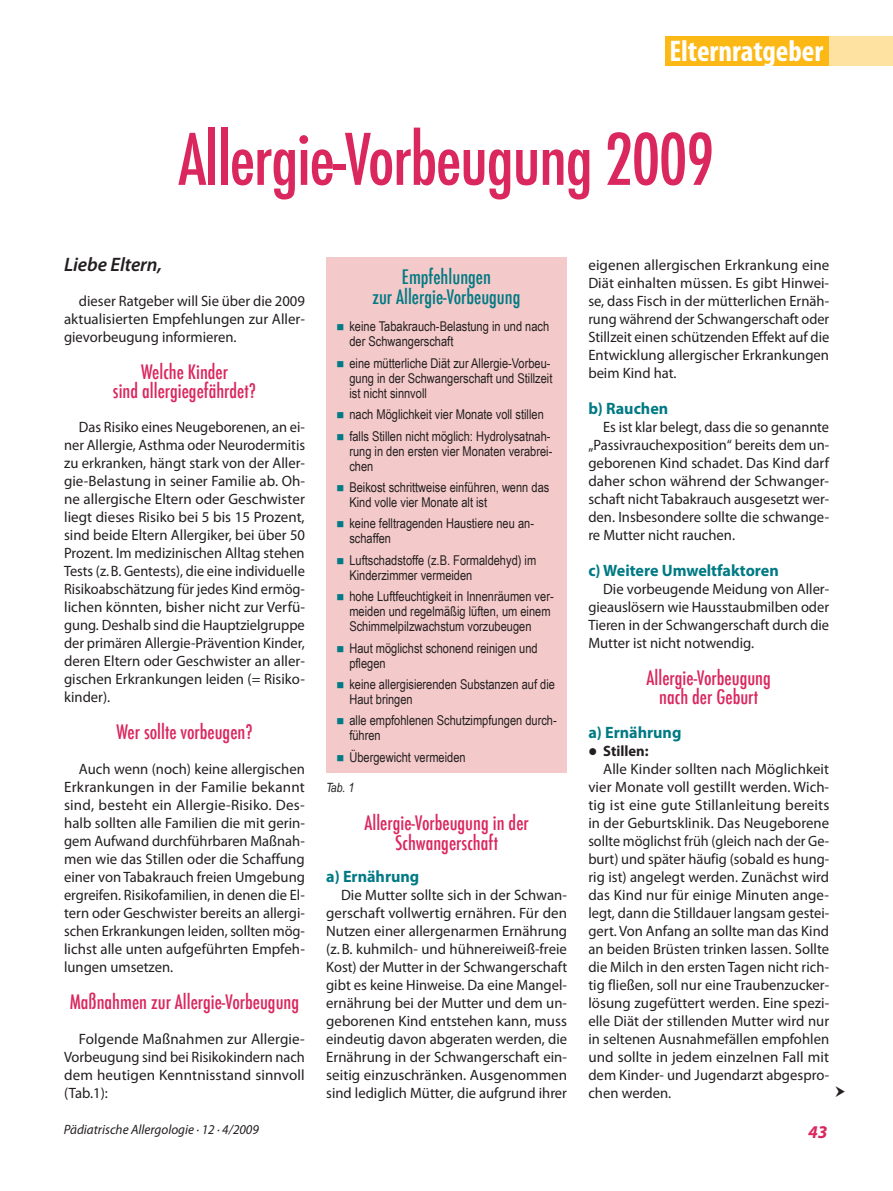
<style>
.page{position:relative;width:893px;height:1191px;background:#fff}
.page>*{position:absolute;margin:0;border:0;box-sizing:border-box;transform-origin:0 0}
.t1{font:500 condensed 69px "Futura";letter-spacing:-.02em;color:#da275e}
.t2{font:700 condensed 30px "Myriad Pro";color:#fff}
.t3{font:500 condensed 19.5px/19.5px "Futura";color:#da275e;text-align:center}
.t4{font:500 condensed 19.5px/19.5px "Futura";color:#007a84;text-align:center}
.t5{font:italic 600 19.5px "Myriad Pro";letter-spacing:-.005em;color:#231f20}
.t6{font:italic 700 18px "Myriad Pro";color:#da275e}
.t7{font:700 16.5px "Myriad Pro";color:#007a84}
.t8{font:15px/18px "Myriad Pro";letter-spacing:.005em;color:#231f20;text-align:justify}
.t9{font:15px/18px "Myriad Pro";letter-spacing:.005em;color:#231f20;text-align:justify;scale:.96 1}
.t10{font:15px "Myriad Pro";letter-spacing:.005em;color:#231f20;scale:.95 1}
.t11{font:700 15px "Myriad Pro";color:#231f20}
.t12{font:13.5px/15px "Arial Narrow";color:#231f20}
.t13{font:italic 13.5px "Myriad Pro";color:#231f20}
.t14{font:italic 12.75px "Arial Narrow";color:#231f20}
.s1{color:#007a84}
</style>
<div class="page">
<div style="left:665px;top:36px;width:228px;height:29px;background:#fcb814"></div>
<div style="left:829px;top:36px;width:64px;height:30px;background:#fde2a1"></div>
<div style="left:326px;top:257px;width:241px;height:515px;background:#f4c9c9"></div>
<h2 class="t2" style="left:669px;top:32px;width:155px">Elternratgeber</h2>
<h1 class="t1" style="left:178px;top:115px;width:538px">Allergie-Vorbeugung 2009</h1>
<h3 class="t5" style="left:64px;top:252px;width:100px">Liebe Eltern,</h3>
<p class="t8" style="left:64px;top:292px;width:242px;text-indent:15px">dieser Ratgeber will Sie über die 2009 aktualisierten Empfehlungen zur Aller&shy;gievorbeugung informieren.</p>
<h3 class="t3" style="left:113px;top:362px;width:145px">Welche Kinder<br>sind allergiegefährdet?</h3>
<p class="t9" style="left:64px;top:418px;width:253px;text-indent:15px">Das Risiko eines Neugeborenen, an ei&shy;ner Allergie, Asthma oder Neurodermitis zu erkranken, hängt stark von der Aller&shy;gie-Belastung in seiner Familie ab. Oh&shy;ne allergische Eltern oder Geschwister liegt dieses Risiko bei 5 bis 15 Prozent, sind beide Eltern Allergiker, bei über 50<br>Prozent. Im medizinischen Alltag stehen Tests (z.B. Gentests), die eine individuelle Risikoabschätzung für jedes Kind ermög&shy;lichen könnten, bisher nicht zur Verfü&shy;gung. Deshalb sind die Hauptzielgruppe der primären Allergie-Prävention Kinder, deren Eltern oder Geschwister an aller&shy;gischen Erkrankungen leiden (= Risiko&shy;kinder).</p>
<h3 class="t3" style="left:116px;top:722px;width:138px">Wer sollte vorbeugen?</h3>
<p class="t8" style="left:64px;top:760px;width:242px;text-indent:15px">Auch wenn (noch) keine allergischen Erkrankungen in der Familie bekannt sind, besteht ein Allergie-Risiko. Des&shy;halb sollten alle Familien die mit gerin&shy;gem Aufwand durchführbaren Maßnah&shy;men wie das Stillen oder die Schaffung einer von Tabakrauch freien Umgebung ergreifen. Risikofamilien, in denen die El&shy;tern oder Geschwister bereits an allergi&shy;schen Erkrankungen leiden, sollten mög&shy;lichst alle unten aufgeführten Empfeh&shy;lungen umsetzen.</p>
<h3 class="t3" style="left:70px;top:992px;width:231px">Maßnahmen zur Allergie-Vorbeugung</h3>
<p class="t8" style="left:64px;top:1030px;width:242px;text-indent:15px">Folgende Maßnahmen zur Allergie-Vorbeugung sind bei Risikokindern nach dem heutigen Kenntnisstand sinnvoll (Tab.1):</p>
<h3 class="t4" style="left:372px;top:267px;width:149px">Empfehlungen<br>zur Allergie-Vorbeugung</h3>
<p class="t12" style="left:349px;top:319px;width:201px;text-indent:-13px"><span class="s1">■</span> keine Tabakrauch-Belastung in und nach der Schwangerschaft</p>
<p class="t12" style="left:349px;top:355px;width:205px;text-indent:-13px"><span class="s1">■</span> eine mütterliche Diät zur Allergie-Vorbeu&shy;gung in der Schwangerschaft und Stillzeit ist nicht sinnvoll</p>
<p class="t12" style="left:337px;top:406px;width:209px"><span class="s1">■</span> nach Möglichkeit vier Monate voll stillen</p>
<p class="t12" style="left:349px;top:428px;width:205px;text-indent:-13px"><span class="s1">■</span> falls Stillen nicht möglich: Hydrolysatnah&shy;rung in den ersten vier Monaten verabrei&shy;chen</p>
<p class="t12" style="left:349px;top:479px;width:201px;text-indent:-13px"><span class="s1">■</span> Beikost schrittweise einführen, wenn das<br>Kind volle vier Monate alt ist</p>
<p class="t12" style="left:349px;top:515px;width:186px;text-indent:-13px"><span class="s1">■</span> keine felltragenden Haustiere neu an&shy;schaffen</p>
<p class="t12" style="left:349px;top:552px;width:188px;text-indent:-13px"><span class="s1">■</span> Luftschadstoffe (z.B. Formaldehyd) im<br>Kinderzimmer vermeiden</p>
<p class="t12" style="left:349px;top:588px;width:206px;text-indent:-13px"><span class="s1">■</span> hohe Luftfeuchtigkeit in Innenräumen ver&shy;meiden und regelmäßig lüften, um einem<br>Schimmelpilzwachstum vorzubeugen</p>
<p class="t12" style="left:349px;top:640px;width:190px;text-indent:-13px"><span class="s1">■</span> Haut möglichst schonend reinigen und pflegen</p>
<p class="t12" style="left:349px;top:676px;width:207px;text-indent:-13px"><span class="s1">■</span> keine allergisierenden Substanzen auf die<br>Haut bringen</p>
<p class="t12" style="left:349px;top:712px;width:209px;text-indent:-13px"><span class="s1">■</span> alle empfohlenen Schutzimpfungen durch&shy;führen</p>
<p class="t12" style="left:337px;top:749px;width:131px"><span class="s1">■</span> Übergewicht vermeiden</p>
<p class="t14" style="left:326px;top:778px;width:30px">Tab. 1</p>
<h3 class="t3" style="left:365px;top:813px;width:166px">Allergie-Vorbeugung in der<br>Schwangerschaft</h3>
<p class="t7" style="left:326px;top:866px;width:95px">a) Ernährung</p>
<p class="t8" style="left:326px;top:886px;width:242px;text-indent:15px">Die Mutter sollte sich in der Schwan&shy;gerschaft vollwertig ernähren. Für den Nutzen einer allergenarmen Ernährung (z.B. kuhmilch- und hühnereiweiß-freie Kost) der Mutter in der Schwangerschaft gibt es keine Hinweise. Da eine Mangel&shy;ernährung bei der Mutter und dem un&shy;geborenen Kind entstehen kann, muss eindeutig davon abgeraten werden, die Ernährung in der Schwangerschaft ein&shy;seitig einzuschränken. Ausgenommen sind lediglich Mütter, die aufgrund ihrer</p>
<p class="t8" style="left:588px;top:256px;width:243px">eigenen allergischen Erkrankung eine Diät einhalten müssen. Es gibt Hinwei&shy;se, dass Fisch in der mütterlichen Ernäh&shy;rung während der Schwangerschaft oder Stillzeit einen schützenden Effekt auf die Entwicklung allergischer Erkrankungen beim Kind hat.</p>
<p class="t7" style="left:588px;top:398px;width:81px">b) Rauchen</p>
<p class="t9" style="left:588px;top:418px;width:252px;text-indent:15px">Es ist klar belegt, dass die so genannte „Passivrauchexposition“ bereits dem un&shy;geborenen Kind schadet. Das Kind darf daher schon während der Schwanger&shy;schaft nicht Tabakrauch ausgesetzt wer&shy;den. Insbesondere sollte die schwange&shy;re Mutter nicht rauchen.</p>
<p class="t7" style="left:588px;top:560px;width:192px">c) Weitere Umweltfaktoren</p>
<p class="t8" style="left:588px;top:580px;width:242px;text-indent:15px">Die vorbeugende Meidung von Aller&shy;gieauslösern wie Hausstaubmilben oder Tieren in der Schwangerschaft durch die Mutter ist nicht notwendig.</p>
<h3 class="t3" style="left:647px;top:668px;width:126px">Allergie-Vorbeugung nach der Geburt</h3>
<p class="t7" style="left:588px;top:722px;width:95px">a) Ernährung</p>
<p class="t11" style="left:588px;top:741px;width:62px">● Stillen:</p>
<p class="t8" style="left:603px;top:760px;width:227px">Alle Kinder sollten nach Möglichkeit</p>
<p class="t8" style="left:588px;top:778px;width:242px">vier Monate voll gestillt werden. Wich-</p>
<p class="t8" style="left:588px;top:796px;width:243px">tig ist eine gute Stillanleitung bereits</p>
<p class="t8" style="left:588px;top:814px;width:242px">in der Geburtsklinik. Das Neugeborene</p>
<p class="t10" style="left:588px;top:832px;width:255px">sollte möglichst früh (gleich nach der Ge-</p>
<p class="t9" style="left:588px;top:850px;width:252px">burt) und später häufig (sobald es hung-</p>
<p class="t8" style="left:588px;top:868px;width:242px">rig ist) angelegt werden. Zunächst wird</p>
<p class="t8" style="left:588px;top:886px;width:242px">das Kind nur für einige Minuten ange-</p>
<p class="t8" style="left:588px;top:904px;width:242px">legt, dann die Stilldauer langsam gestei-</p>
<p class="t8" style="left:588px;top:922px;width:242px">gert. Von Anfang an sollte man das Kind</p>
<p class="t8" style="left:588px;top:940px;width:242px">an beiden Brüsten trinken lassen. Sollte</p>
<p class="t8" style="left:588px;top:958px;width:242px">die Milch in den ersten Tagen nicht rich-</p>
<p class="t8" style="left:588px;top:976px;width:242px">tig fließen, soll nur eine Traubenzucker-</p>
<p class="t8" style="left:588px;top:994px;width:242px">lösung zugefüttert werden. Eine spezi-</p>
<p class="t8" style="left:588px;top:1012px;width:242px">elle Diät der stillenden Mutter wird nur</p>
<p class="t8" style="left:588px;top:1030px;width:242px">in seltenen Ausnahmefällen empfohlen</p>
<p class="t8" style="left:588px;top:1048px;width:242px">und sollte in jedem einzelnen Fall mit</p>
<p class="t8" style="left:588px;top:1066px;width:242px">dem Kinder- und Jugendarzt abgespro-</p>
<p class="t8" style="left:588px;top:1084px;width:84px">chen werden.</p>
<p class="t13" style="left:64px;top:1121px;width:197px">Pädiatrische Allergologie ∙ 12 ∙ 4/2009</p>
<p class="t6" style="left:808px;top:1120px;width:21px">43</p>
</div>
